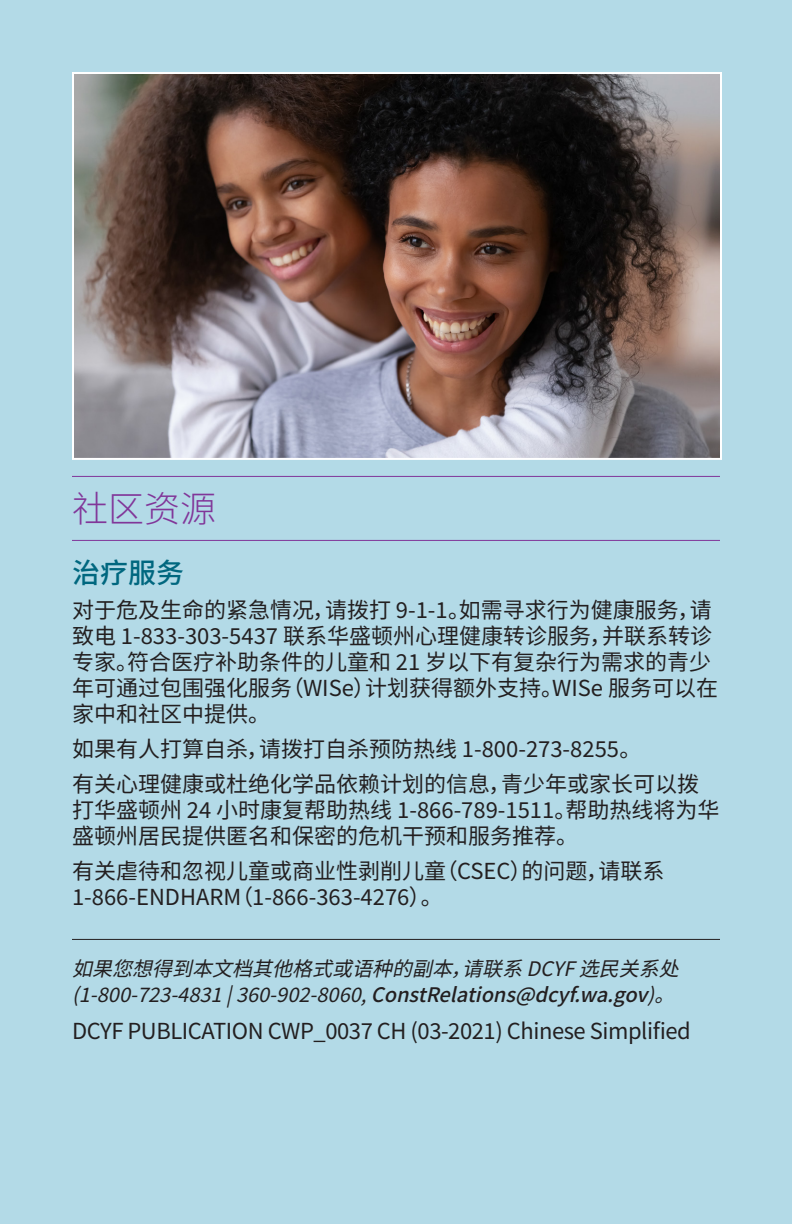
<style>
.page{position:relative;width:792px;height:1224px;background:#b3dae7}
.page>*{position:absolute;margin:0;border:0;box-sizing:border-box;transform-origin:0 0}
.t1{font:300 36px "Source Han Sans CN";color:#813699}
.t2{font:500 28px "Source Han Sans CN";color:#00677f}
.t3{font:22px/26px "Source Han Sans CN";color:#231f20}
.t4{font:22px "Source Han Sans CN";letter-spacing:-.02em;color:#231f20}
.t5{font:italic 20px/26px "Source Han Sans CN";color:#231f20}
.s1{font-weight:500}
</style>
<div class="page">
<hr style="left:72px;top:476px;width:648px;height:1px;background:#813699">
<hr style="left:72px;top:540px;width:648px;height:1px;background:#813699">
<hr style="left:72px;top:939px;width:648px;height:1px;background:#231f20">
<img style="left:75px;top:75px;width:644px;height:382px">
<div style="left:72px;top:72px;width:650px;height:388px;border:2px solid #fff"></div>
<h1 class="t1" style="left:72px;top:488px;width:145px">社区资源</h1>
<p class="t2" style="left:72px;top:557px;width:113px">治疗服务</p>
<p class="t3" style="left:72px;top:597px;width:648px">对于危及生命的紧急情况，请拨打 9-1-1。如需寻求行为健康服务，请致电 1-833-303-5437 联系华盛顿州心理健康转诊服务，并联系转诊专家。符合医疗补助条件的儿童和 21 岁以下有复杂行为需求的青少年可通过包围强化服务（WISe）计划获得额外支持。WISe 服务可以在家中和社区中提供。</p>
<p class="t3" style="left:72px;top:732px;width:628px;line-height:35px">如果有人打算自杀，请拨打自杀预防热线 1-800-273-8255。<br>有关心理健康或杜绝化学品依赖计划的信息，青少年或家长可以拨</p>
<p class="t3" style="left:72px;top:797px;width:649px">打华盛顿州 24 小时康复帮助热线 1-866-789-1511。帮助热线将为华盛顿州居民提供匿名和保密的危机干预和服务推荐。</p>
<p class="t3" style="left:72px;top:858px;width:594px">有关虐待和忽视儿童或商业性剥削儿童（CSEC）的问题，请联系<br>1-866-ENDHARM（1-866-363-4276）。</p>
<p class="t5" style="left:72px;top:956px;width:621px">如果您想得到本文档其他格式或语种的副本，请联系DCYF选民关系处(1-800-723-4831|360-902-8060,<span class="s1">ConstRelations@dcyf.wa.gov</span>)。</p>
<p class="t4" style="left:72px;top:1018px;width:620px">DCYF PUBLICATION CWP_0037 CH (03-2021) Chinese Simplified</p>
</div>
